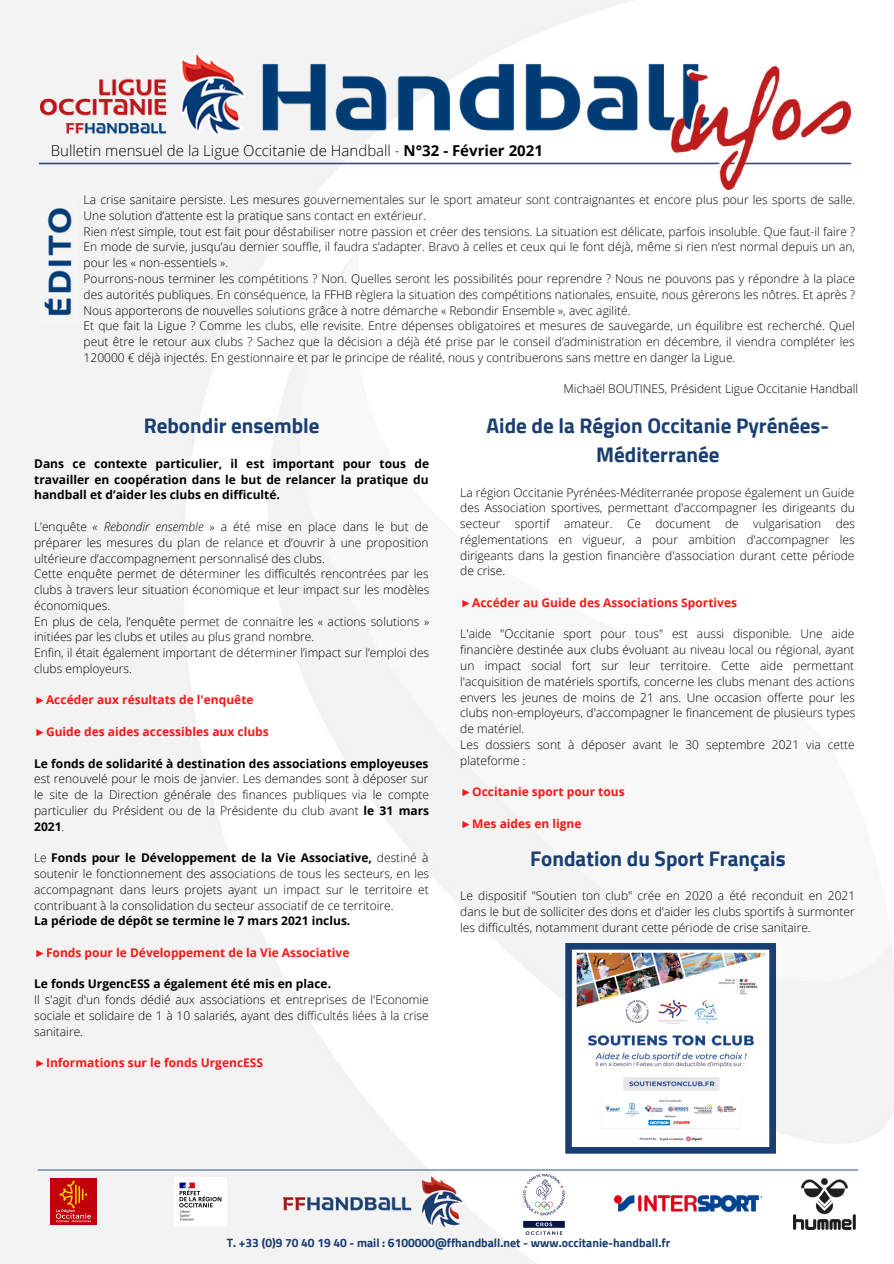
<style>
.page{position:relative;width:894px;height:1264px;background:#fff}
.page>*{position:absolute;margin:0;border:0;box-sizing:border-box;transform-origin:0 0}
.t1{font:700 21px/29.2px "Cairo";color:#193e71;text-align:center}
.t2{font:300 15px "Open Sans";color:#000}
.t3{font:300 12px/15.8px "Open Sans";color:#000;text-align:justify}
.t4{font:700 12px/15.8px "Open Sans";color:#000;text-align:justify}
.t5{font:700 12px "Open Sans";color:#ff1616}
.t6{font:700 12px "Cairo";color:#193e71}
.s1{font-weight:700}
.s2{font-style:italic}
.s3{font-family:"Liberation Serif"}
</style>
<div class="page">
<img style="left:1px;top:0;width:892px;height:1263px">
<img style="left:34px;top:51px;width:821px;height:138px">
<div style="left:1px;top:0;width:244px;height:135px;background:#f3f3f3"></div>
<img style="left:40px;top:51px;width:205px;height:83px">
<svg style="left:38px;top:1169px;width:820px;height:1px"></svg>
<img style="left:613px;top:1194px;width:149px;height:18px">
<img style="left:284px;top:1173px;width:179px;height:55px">
<img style="left:483px;top:1162px;width:121px;height:85px">
<img style="left:51px;top:1178px;width:46px;height:46px">
<img style="left:793px;top:1178px;width:62px;height:51px">
<img style="left:174px;top:1177px;width:52px;height:48px">
<img style="left:41px;top:201px;width:37px;height:123px">
<svg style="left:565px;top:943px;width:210px;height:210px"></svg>
<img style="left:573px;top:950px;width:194px;height:195px">
<p class="t2" style="left:51px;top:140px;width:493px">Bulletin mensuel de la Ligue Occitanie de Handball - <span class="s1">N°32 - Février 2021</span></p>
<p class="t3" style="left:84px;top:192px;width:772px">La crise sanitaire persiste. Les mesures gouvernementales sur le sport amateur sont contraignantes et encore plus pour les sports de salle.<br>Une solution d’attente est la pratique sans contact en extérieur.</p>
<p class="t3" style="left:84px;top:223px;width:773px">Rien n’est simple, tout est fait pour déstabiliser notre passion et créer des tensions. La situation est délicate, parfois insoluble. Que faut-il faire ?<br>En mode de survie, jusqu’au dernier souffle, il faudra s’adapter. Bravo à celles et ceux qui le font déjà, même si rien n’est normal depuis un an, pour les « non-essentiels ».</p>
<p class="t3" style="left:84px;top:270px;width:773px">Pourrons-nous terminer les compétitions ? Non. Quelles seront les possibilités pour reprendre ? Nous ne pouvons pas y répondre à la place des autorités publiques. En conséquence, la FFHB règlera la situation des compétitions nationales, ensuite, nous gérerons les nôtres. Et après ?<br>Nous apporterons de nouvelles solutions grâce à notre démarche « Rebondir Ensemble », avec agilité.</p>
<p class="t3" style="left:84px;top:318px;width:772px">Et que fait la Ligue ? Comme les clubs, elle revisite. Entre dépenses obligatoires et mesures de sauvegarde, un équilibre est recherché. Quel peut être le retour aux clubs ? Sachez que la décision a déjà été prise par le conseil d’administration en décembre, il viendra compléter les 120000 € déjà injectés. En gestionnaire et par le principe de réalité, nous y contribuerons sans mettre en danger la Ligue.</p>
<p class="t1" style="left:144px;top:411px;width:177px">Rebondir ensemble</p>
<p class="t4" style="left:34px;top:455px;width:396px">Dans ce contexte particulier, il est important pour tous de travailler en coopération dans le but de relancer la pratique du handball et d’aider les clubs en difficulté.</p>
<p class="t3" style="left:34px;top:518px;width:396px">L’enquête <span class="s2">« Rebondir ensemble »</span> a été mise en place dans le but de préparer les mesures du plan de relance et d’ouvrir à une proposition ultérieure d’accompagnement personnalisé des clubs.</p>
<p class="t3" style="left:34px;top:565px;width:396px">Cette enquête permet de déterminer les difficultés rencontrées par les clubs à travers leur situation économique et leur impact sur les modèles économiques.</p>
<p class="t3" style="left:34px;top:613px;width:396px">En plus de cela, l’enquête permet de connaitre les « actions solutions » initiées par les clubs et utiles au plus grand nombre.</p>
<p class="t3" style="left:34px;top:644px;width:396px">Enfin, il était également important de déterminer l’impact sur l’emploi des clubs employeurs.</p>
<p class="t5" style="left:34px;top:691px;width:221px"><span class="s3">►</span>Accéder aux résultats de l'enquête</p>
<p class="t5" style="left:34px;top:723px;width:236px"><span class="s3">►</span>Guide des aides accessibles aux clubs</p>
<p class="t3" style="left:34px;top:755px;width:396px"><span class="s1">Le fonds de solidarité à destination des associations employeuses </span>est renouvelé pour le mois de janvier. Les demandes sont à déposer sur le site de la Direction générale des finances publiques via le compte particulier du Président ou de la Présidente du club avant <span class="s1">le 31 mars 2021</span>.</p>
<p class="t3" style="left:34px;top:849px;width:396px">Le <span class="s1">Fonds pour le Développement de la Vie Associative,</span> destiné à soutenir le fonctionnement des associations de tous les secteurs, en les accompagnant dans leurs projets ayant un impact sur le territoire et contribuant à la consolidation du secteur associatif de ce territoire.</p>
<p class="t4" style="left:34px;top:912px;width:317px">La période de dépôt se termine le 7 mars 2021 inclus.</p>
<p class="t5" style="left:34px;top:944px;width:317px"><span class="s3">►</span>Fonds pour le Développement de la Vie Associative</p>
<p class="t4" style="left:34px;top:975px;width:298px">Le fonds UrgencESS a également été mis en place.</p>
<p class="t3" style="left:34px;top:991px;width:396px">Il s'agit d'un fonds dédié aux associations et entreprises de l'Economie sociale et solidaire de 1 à 10 salariés, ayant des difficultés liées à la crise sanitaire.</p>
<p class="t5" style="left:34px;top:1054px;width:230px"><span class="s3">►</span>Informations sur le fonds UrgencESS</p>
<p class="t3" style="left:563px;top:381px;width:296px">Michaël BOUTINES, Président Ligue Occitanie Handball</p>
<p class="t1" style="left:486px;top:411px;width:344px">Aide de la Région Occitanie Pyrénées-<br>Méditerranée</p>
<p class="t3" style="left:460px;top:484px;width:396px">La région Occitanie Pyrénées-Méditerranée propose également un Guide des Association sportives, permettant d'accompagner les dirigeants du secteur sportif amateur. Ce document de vulgarisation des réglementations en vigueur, a pour ambition d'accompagner les dirigeants dans la gestion financière d'association durant cette période de crise.</p>
<p class="t5" style="left:460px;top:594px;width:278px"><span class="s3">►</span>Accéder au Guide des Associations Sportives</p>
<p class="t3" style="left:460px;top:626px;width:396px">L'aide "Occitanie sport pour tous" est aussi disponible. Une aide financière destinée aux clubs évoluant au niveau local ou régional, ayant un impact social fort sur leur territoire. Cette aide permettant l'acquisition de matériels sportifs, concerne les clubs menant des actions envers les jeunes de moins de 21 ans. Une occasion offerte pour les clubs non-employeurs, d'accompagner le financement de plusieurs types de matériel.</p>
<p class="t3" style="left:460px;top:736px;width:396px">Les dossiers sont à déposer avant le 30 septembre 2021 via cette plateforme :</p>
<p class="t5" style="left:460px;top:783px;width:166px"><span class="s3">►</span>Occitanie sport pour tous</p>
<p class="t5" style="left:460px;top:815px;width:123px"><span class="s3">►</span>Mes aides en ligne</p>
<p class="t1" style="left:530px;top:844px;width:257px">Fondation du Sport Français</p>
<p class="t3" style="left:460px;top:887px;width:396px">Le dispositif "Soutien ton club" crée en 2020 a été reconduit en 2021 dans le but de solliciter des dons et d'aider les clubs sportifs à surmonter les difficultés, notamment durant cette période de crise sanitaire.</p>
<p class="t6" style="left:227px;top:1235px;width:445px">T. +33 (0)9 70 40 19 40 - mail : 6100000@ffhandball.net - www.occitanie-handball.fr</p>
</div>
